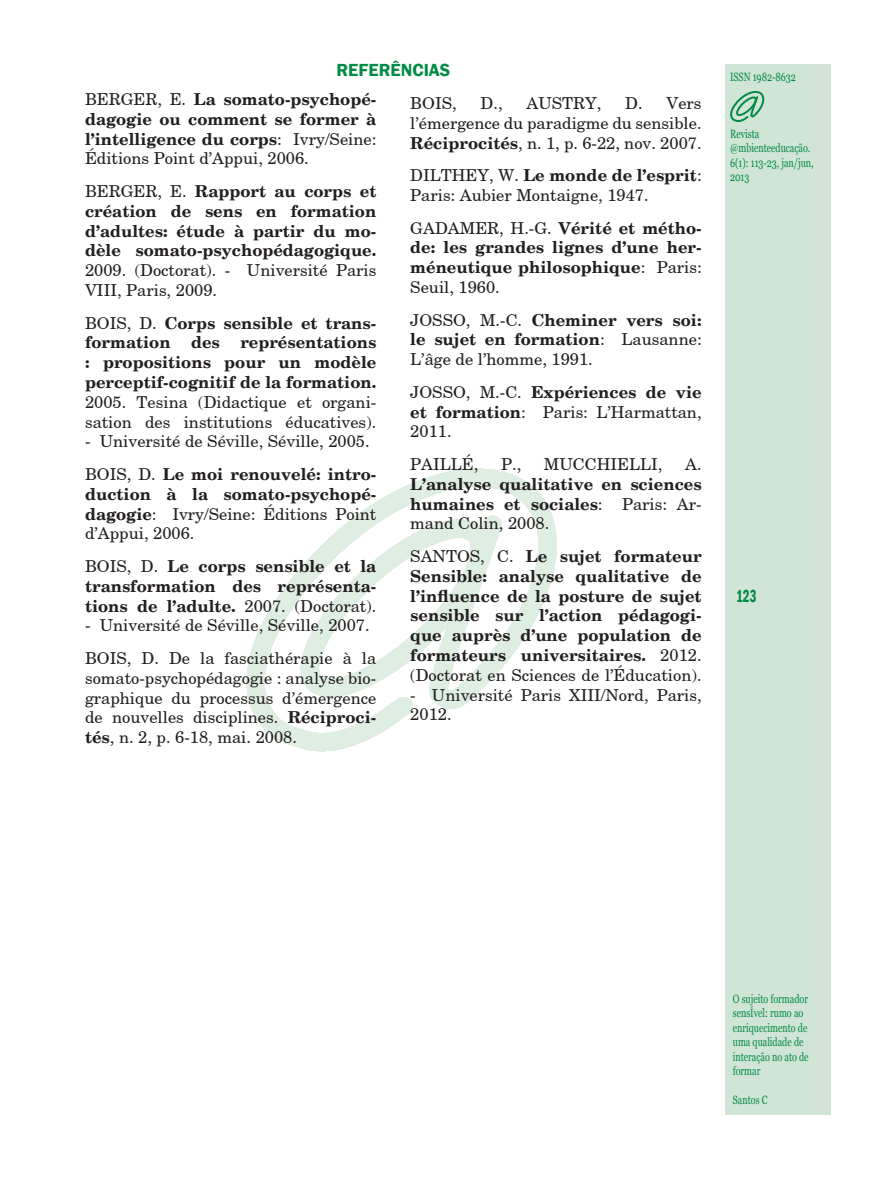
<style>
.page{position:relative;width:893px;height:1191px;background:#fff}
.page>*{position:absolute;margin:0;border:0;box-sizing:border-box;transform-origin:0 0}
.titulo_02{font:600 18px "Franklin Gothic";color:#008b43}
.t1{font:600 condensed 18px "Franklin Gothic";color:#008b43;scale:.75 1}
.biblio{font:700 16.5px/19.8px "New Century Schlbk";color:#231f20;text-align:justify}
.biblio-2{font:16.5px/19.8px "New Century Schoolbook";color:#231f20;text-align:justify}
.biblio-3{font:16.5px "New Century Schoolbook";color:#231f20}
.t2{font:12px/14.4px "Georgia";color:#008b43;scale:.75 1}
.s1{font-family:"New Century Schoolbook";font-weight:400}
.s2{font-style:inherit}
.s3{font-family:"New Century Schlbk";font-weight:700}
</style>
<div class="page">
<div style="left:725px;top:64px;width:105px;height:1050px;background:#d1e5d7"></div>
<svg style="left:246px;top:468px;width:311px;height:284px"></svg>
<svg style="left:730px;top:91px;width:35px;height:31px"></svg>
<p class="titulo_02" style="left:336px;top:59px;width:115px">REFERÊNCIAS</p>
<p class="biblio" style="left:85px;top:90px;width:293px"><span class="s1">BERGER, E.</span> La somato-psychopé&shy;dagogie ou comment se former à l’intelligence du corps<span class="s1">: Ivry/Seine:<br>Éditions Point d’Appui, 2006.</span></p>
<p class="biblio" style="left:85px;top:182px;width:293px"><span class="s1">BERGER, E.</span> Rapport au corps et création de sens en formation d’adultes: étude à partir du mo&shy;dèle somato-psychopédagogique.<br><span class="s1">2009. (Doctorat). - Université Paris VIII, Paris, 2009.</span></p>
<p class="biblio" style="left:85px;top:313px;width:293px"><span class="s1">BOIS, D.</span> Corps sensible et trans&shy;formation des représentations : propositions pour un modèle perceptif-cognitif de la formation.<br><span class="s1">2005. Tesina (Didactique et organi&shy;sation des institutions éducatives).</span></p>
<p class="biblio-2" style="left:85px;top:431px;width:286px">- Université de Séville, Séville, 2005.</p>
<p class="biblio" style="left:85px;top:464px;width:293px"><span class="s1">BOIS, D.</span> Le moi renouvelé: intro&shy;duction à la somato-psychopé&shy;dagogie<span class="s1">: Ivry/Seine: Éditions Point d’Appui, 2006.</span></p>
<p class="biblio" style="left:85px;top:556px;width:293px"><span class="s1">BOIS, D.</span> Le corps sensible et la transformation des représenta&shy;tions de l’adulte. <span class="s1">2007. (Doctorat).</span></p>
<p class="biblio-2" style="left:85px;top:615px;width:286px">- Université de Séville, Séville, 2007.</p>
<p class="biblio-2" style="left:85px;top:647px;width:293px"><span class="s2">BOIS, D.</span> De la fasciathérapie à la somato-psychopédagogie : analyse bio&shy;graphique du processus d’émergence de nouvelles disciplines. <span class="s3">Réciproci&shy;tés</span>, n. 2, p. 6-18, mai. 2008.</p>
<p class="biblio-3" style="left:410px;top:93px;width:48px">BOIS,</p>
<p class="biblio-3" style="left:481px;top:93px;width:24px">D.,</p>
<p class="biblio-3" style="left:526px;top:93px;width:76px">AUSTRY,</p>
<p class="biblio-2" style="left:410px;top:93px;width:293px;text-indent:215px"><span class="s2">D.</span> Vers l’émergence du paradigme du sensible.<br><span class="s3">Réciprocités</span>, n. 1, p. 6-22, nov. 2007.</p>
<p class="biblio-2" style="left:410px;top:165px;width:293px"><span class="s2">DILTHEY, W.</span> <span class="s3">Le monde de l’esprit</span>:<br>Paris: Aubier Montaigne, 1947.</p>
<p class="biblio" style="left:410px;top:218px;width:293px"><span class="s1">GADAMER, H.-G.</span> Vérité et métho&shy;de: les grandes lignes d’une her&shy;méneutique philosophique<span class="s1">: Paris:<br>Seuil, 1960.</span></p>
<p class="biblio" style="left:410px;top:310px;width:293px"><span class="s1">JOSSO, M.-C.</span> Cheminer vers soi: le sujet en formation<span class="s1">: Lausanne:<br>L’âge de l’homme, 1991.</span></p>
<p class="biblio" style="left:410px;top:382px;width:293px"><span class="s1">JOSSO, M.-C.</span> Expériences de vie et formation<span class="s1">: Paris: L’Harmattan, 2011.</span></p>
<p class="biblio-3" style="left:410px;top:454px;width:70px">PAILLÉ,</p>
<p class="biblio-3" style="left:501px;top:454px;width:22px">P.,</p>
<p class="biblio-3" style="left:544px;top:454px;width:120px">MUCCHIELLI,</p>
<p class="biblio" style="left:410px;top:455px;width:293px;text-indent:275px"><span class="s1">A.<br></span>L’analyse qualitative en sciences humaines et sociales<span class="s1">: Paris: Ar&shy;mand Colin, 2008.</span></p>
<p class="biblio" style="left:410px;top:546px;width:293px"><span class="s1">SANTOS, C.</span> Le sujet formateur Sensible: analyse qualitative de l’influence de la posture de sujet sensible sur l’action pédagogi&shy;que auprès d’une population de formateurs universitaires. <span class="s1">2012. (Doctorat en Sciences de l’Éducation).</span></p>
<p class="biblio-2" style="left:410px;top:684px;width:293px">- Université Paris XIII/Nord, Paris,<br>2012.</p>
<p class="t2" style="left:730px;top:69px;width:89px">ISSN 1982-8632</p>
<p class="t2" style="left:730px;top:127px;width:113px">Revista @mbienteeducação.<br>6(1): 113-23, jan/jun,<br>2013</p>
<p class="t1" style="left:736px;top:583px;width:29px">123</p>
<p class="t2" style="left:733px;top:992px;width:103px">O sujeito formador sensÍvel: rumo ao enriquecimento de uma qualidade de interação no ato de formar</p>
<p class="t2" style="left:733px;top:1092px;width:48px">Santos C</p>
</div>
